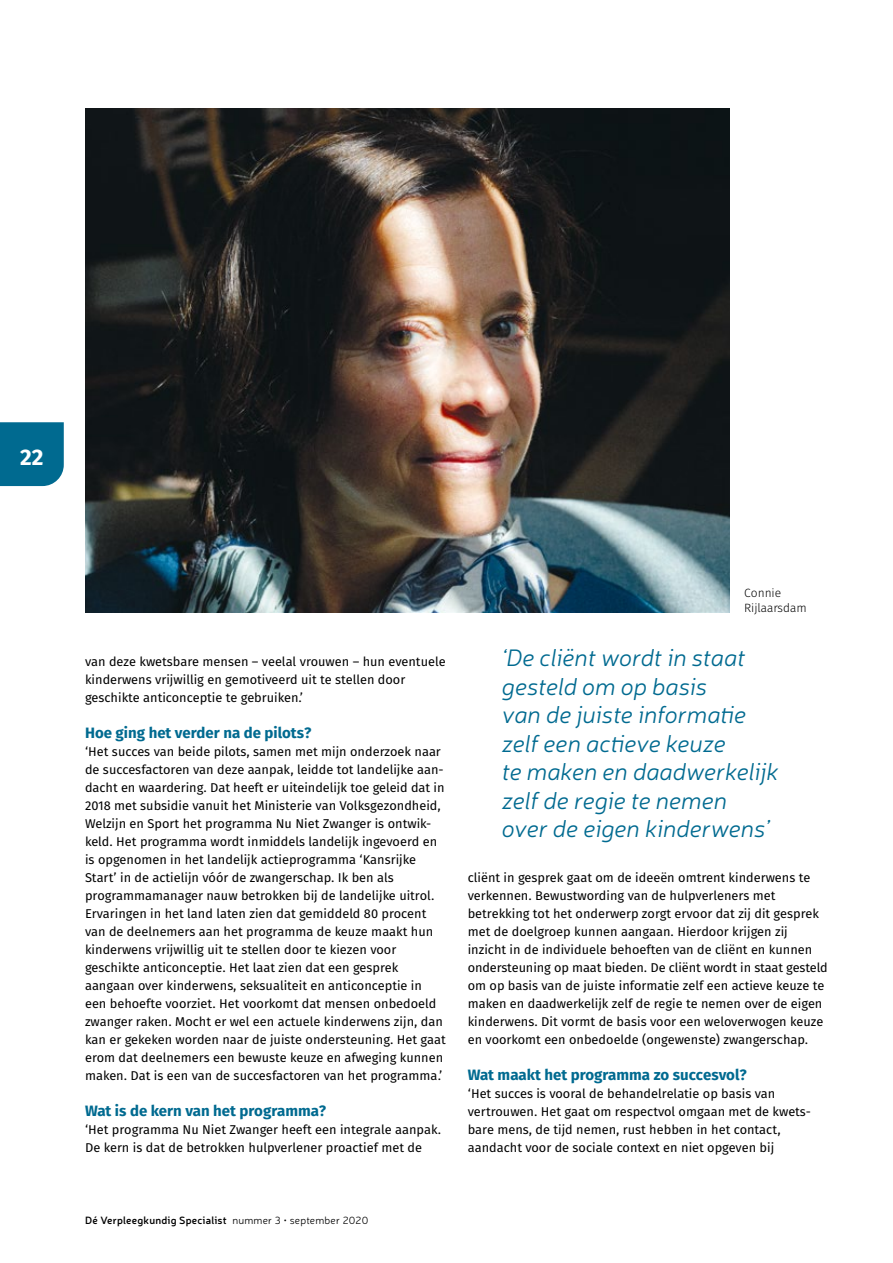
<style>
.page{position:relative;width:893px;height:1263px;background:#fff}
.page>*{position:absolute;margin:0;border:0;box-sizing:border-box;transform-origin:0 0}
.t1{font:italic 300 24px/28.5px "Neris";color:#006a90}
.t2{font:700 22.5px "Fira Sans OT";color:#fff}
.t3{font:700 15px "Fira Sans OT";color:#006a90}
.t4{font:12.75px/18px "Fira Sans OT";color:#000}
.t5{font:12px/15px "Fira Sans OT Light";color:#000}
.t6{font:600 10.5px "Neris";letter-spacing:.02em;color:#000}
.s1{font-weight:300}
</style>
<div class="page">
<div style="left:0;top:422px;width:64px;height:64px;background:#006a90"></div>
<img style="left:85px;top:108px;width:645px;height:504px">
<h2 class="t2" style="left:20px;top:441px;width:25px">22</h2>
<p class="t4" style="left:85px;top:653px;width:362px">van deze kwetsbare mensen – veelal vrouwen – hun eventuele kinderwens vrijwillig en gemotiveerd uit te stellen door geschikte anticonceptie te gebruiken.’</p>
<p class="t3" style="left:85px;top:722px;width:228px">Hoe ging het verder na de pilots?</p>
<p class="t4" style="left:85px;top:743px;width:362px">‘Het succes van beide pilots, samen met mijn onderzoek naar de succesfactoren van deze aanpak, leidde tot landelijke aan&shy;dacht en waardering. Dat heeft er uiteindelijk toe geleid dat in 2018 met subsidie vanuit het Ministerie van Volksgezondheid, Welzijn en Sport het programma Nu Niet Zwanger is ontwik&shy;keld. Het programma wordt inmiddels landelijk ingevoerd en is opgenomen in het landelijk actieprogramma ‘Kansrijke Start’ in de actielijn vóór de zwangerschap. Ik ben als programmamanager nauw betrokken bij de landelijke uitrol.<br>Ervaringen in het land laten zien dat gemiddeld 80 procent van de deelnemers aan het programma de keuze maakt hun kinderwens vrijwillig uit te stellen door te kiezen voor geschikte anticonceptie. Het laat zien dat een gesprek aangaan over kinderwens, seksualiteit en anticonceptie in een behoefte voorziet. Het voorkomt dat mensen onbedoeld zwanger raken. Mocht er wel een actuele kinderwens zijn, dan kan er gekeken worden naar de juiste ondersteuning. Het gaat erom dat deelnemers een bewuste keuze en afweging kunnen maken. Dat is een van de succesfactoren van het programma.’</p>
<p class="t3" style="left:85px;top:1100px;width:243px">Wat is de kern van het programma?</p>
<p class="t4" style="left:85px;top:1121px;width:358px">‘Het programma Nu Niet Zwanger heeft een integrale aanpak.<br>De kern is dat de betrokken hulpverlener proactief met de</p>
<p class="t5" style="left:744px;top:586px;width:64px">Connie<br>Rijlaarsdam</p>
<h1 class="t1" style="left:502px;top:643px;width:278px">‘De cliënt wordt in staat gesteld om op basis<br>van de juiste informatie zelf een actieve keuze<br>te maken en daadwerkelijk zelf de regie te nemen over de eigen kinderwens’</h1>
<p class="t4" style="left:468px;top:870px;width:362px">cliënt in gesprek gaat om de ideeën omtrent kinderwens te verkennen. Bewustwording van de hulpverleners met betrekking tot het onderwerp zorgt ervoor dat zij dit gesprek met de doelgroep kunnen aangaan. Hierdoor krijgen zij inzicht in de individuele behoeften van de cliënt en kunnen ondersteuning op maat bieden. De cliënt wordt in staat gesteld om op basis van de juiste informatie zelf een actieve keuze te maken en daadwerkelijk zelf de regie te nemen over de eigen kinderwens. Dit vormt de basis voor een weloverwogen keuze en voorkomt een onbedoelde (ongewenste) zwangerschap.</p>
<p class="t3" style="left:468px;top:1064px;width:281px">Wat maakt het programma zo succesvol?</p>
<p class="t4" style="left:468px;top:1085px;width:343px">‘Het succes is vooral de behandelrelatie op basis van vertrouwen. Het gaat om respectvol omgaan met de kwets&shy;bare mens, de tijd nemen, rust hebben in het contact, aandacht voor de sociale context en niet opgeven bij</p>
<p class="t6" style="left:85px;top:1213px;width:285px">Dé Verpleegkundig Specialist <span class="s1">nummer 3 • september 2020</span></p>
</div>
